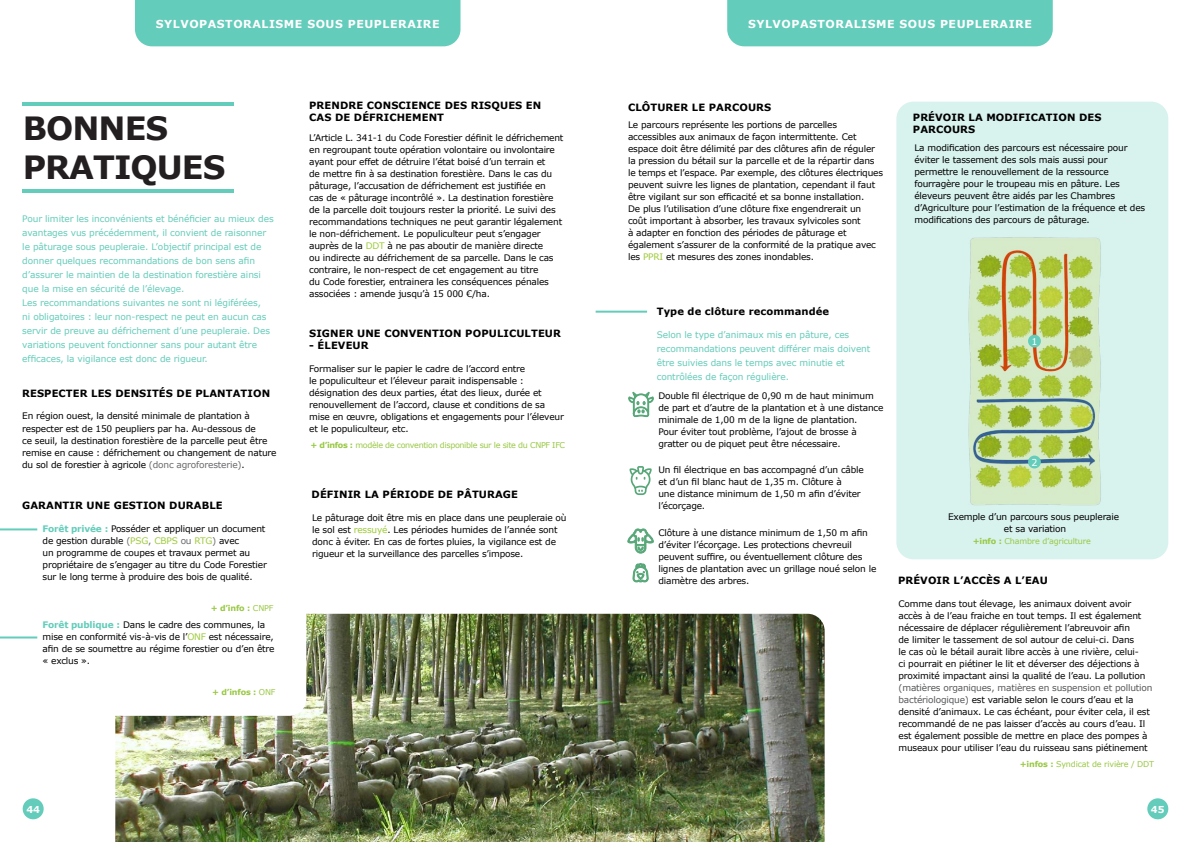
<style>
.page{position:relative;width:1191px;height:842px;background:#fff}
.page>*{position:absolute;margin:0;border:0;box-sizing:border-box;transform-origin:0 0}
.t1{font:700 32px/38.4px "Verdana";letter-spacing:-.03em;color:#231f20}
.t2{font:700 11px "Verdana";letter-spacing:.05em;color:#fff}
.t3{font:700 10px/12px "Verdana";letter-spacing:.01em;color:#000001}
.t4{font:700 9.6px "Verdana";color:#fff}
.t5{font:9.5px "Verdana";color:#fff}
.t6{font:9px/12px "Verdana";letter-spacing:-.02em;color:#000001}
.t7{font:9px/14px "Verdana";letter-spacing:-.01em;color:#63ccba}
.t8{font:8px "Verdana";letter-spacing:-.04em;color:#99c844}
.t9{font:8px "Verdana";letter-spacing:-.02em;color:#99c844}
.t10{font:700 8px "Verdana";letter-spacing:-.02em;color:#99c844}
.s1{color:#69696c}
.s2{font-weight:700;color:#63ccba}
.s3{color:#9ecb3a}
.s4{font-weight:400}
.s5{font-weight:700}
.s6{color:#57585a}
</style>
<div class="page">
<img style="left:115px;top:614px;width:709px;height:228px">
<div style="left:896px;top:102px;width:272px;height:457px;background:#d8f2ed;border-radius:17px"></div>
<svg style="left:0;top:528px;width:306px;height:188px"></svg>
<svg style="left:627px;top:528px;width:27px;height:26px"></svg>
<svg style="left:632px;top:563px;width:16px;height:19px"></svg>
<hr style="left:0;top:528px;width:37px;height:2px;background:#63ccba">
<hr style="left:0;top:636px;width:37px;height:2px;background:#63ccba">
<svg style="left:629px;top:466px;width:23px;height:29px"></svg>
<svg style="left:628px;top:392px;width:26px;height:25px"></svg>
<hr style="left:595px;top:311px;width:52px;height:2px;background:#63ccba">
<div style="left:135px;top:0;width:325px;height:46px;background:#63ccba"></div>
<div style="left:727px;top:0;width:325px;height:46px;background:#63ccba"></div>
<div style="left:23px;top:798px;width:21px;height:21px;background:#63ccba;border-radius:50%"></div>
<div style="left:1147px;top:798px;width:21px;height:21px;background:#63ccba;border-radius:50%"></div>
<hr style="left:23px;top:102px;width:211px;height:3px;background:#63ccba">
<hr style="left:23px;top:189px;width:211px;height:4px;background:#63ccba">
<img style="left:968px;top:237px;width:133px;height:269px">
<div style="left:1028px;top:335px;width:13px;height:12px;background:#63ccba;border-radius:50%"></div>
<div style="left:1028px;top:456px;width:13px;height:12px;background:#63ccba;border-radius:50%"></div>
<p class="t2" style="left:156px;top:17px;width:285px">SYLVOPASTORALISME SOUS PEUPLERAIRE</p>
<p class="t2" style="left:748px;top:17px;width:285px">SYLVOPASTORALISME SOUS PEUPLERAIRE</p>
<h1 class="t1" style="left:23px;top:110px;width:204px">BONNES<br>PRATIQUES</h1>
<p class="t7" style="left:22px;top:212px;width:253px">Pour limiter les inconvénients et bénéficier au mieux des avantages vus précédemment, il convient de raisonner le pâturage sous peupleraie. L’objectif principal est de donner quelques recommandations de bon sens afin d’assurer le maintien de la destination forestière ainsi que la mise en sécurité de l’élevage.<br>Les recommandations suivantes ne sont ni légiférées,<br>ni obligatoires : leur non-respect ne peut en aucun cas servir de preuve au défrichement d’une peupleraie. Des variations peuvent fonctionner sans pour autant être efficaces, la vigilance est donc de rigueur.</p>
<p class="t3" style="left:22px;top:387px;width:249px">RESPECTER LES DENSITÉS DE PLANTATION</p>
<p class="t6" style="left:22px;top:410px;width:256px">En région ouest, la densité minimale de plantation à respecter est de 150 peupliers par ha. Au-dessous de<br>ce seuil, la destination forestière de la parcelle peut être remise en cause : défrichement ou changement de nature du sol de forestier à agricole <span class="s1">(donc agroforesterie)</span>.</p>
<p class="t3" style="left:22px;top:500px;width:202px">GARANTIR UNE GESTION DURABLE</p>
<p class="t6" style="left:43px;top:523px;width:226px"><span class="s2">Forêt privée :</span> Posséder et appliquer un document de gestion durable <span class="s1">(</span><span class="s3">PSG</span><span class="s1">,</span> <span class="s3">CBPS</span> <span class="s1">ou</span> <span class="s3">RTG</span><span class="s1">)</span> avec<br>un programme de coupes et travaux permet au propriétaire de s’engager au titre du Code Forestier sur le long terme à produire des bois de qualité.</p>
<p class="t6" style="left:43px;top:619px;width:233px"><span class="s2">Forêt publique :</span> Dans le cadre des communes, la mise en conformité vis-à-vis de l’<span class="s3">ONF</span> est nécessaire, afin de se soumettre au régime forestier ou d’en être « exclus ».</p>
<p class="t10" style="left:211px;top:603px;width:64px">+ d’info : <span class="s4">CNPF</span></p>
<p class="t10" style="left:212px;top:686px;width:65px">+ d’infos : <span class="s4">ONF</span></p>
<p class="t3" style="left:309px;top:100px;width:234px">PRENDRE CONSCIENCE DES RISQUES EN<br>CAS DE DÉFRICHEMENT</p>
<p class="t6" style="left:309px;top:131px;width:256px">L’Article L. 341-1 du Code Forestier définit le défrichement en regroupant toute opération volontaire ou involontaire ayant pour effet de détruire l’état boisé d’un terrain et<br>de mettre fin à sa destination forestière. Dans le cas du pâturage, l’accusation de défrichement est justifiée en<br>cas de « pâturage incontrôlé ». La destination forestière de la parcelle doit toujours rester la priorité. Le suivi des recommandations techniques ne peut garantir légalement le non-défrichement. Le populiculteur peut s’engager auprès de la <span class="s3">DDT</span> à ne pas aboutir de manière directe<br>ou indirecte au défrichement de sa parcelle. Dans le cas contraire, le non-respect de cet engagement au titre<br>du Code forestier, entrainera les conséquences pénales associées : amende jusqu’à 15 000 €/ha.</p>
<p class="t3" style="left:309px;top:327px;width:253px">SIGNER UNE CONVENTION POPULICULTEUR</p>
<p class="t3" style="left:309px;top:339px;width:61px">- ÉLEVEUR</p>
<p class="t6" style="left:309px;top:362px;width:256px">Formaliser sur le papier le cadre de l’accord entre<br>le populiculteur et l’éleveur parait indispensable : désignation des deux parties, état des lieux, durée et renouvellement de l’accord, clause et conditions de sa mise en œuvre, obligations et engagements pour l’éleveur et le populiculteur, etc.</p>
<p class="t8" style="left:310px;top:440px;width:256px"><span class="s5">+ d’infos :</span> modèle de convention disponible sur le site du CNPF IFC</p>
<p class="t3" style="left:312px;top:488px;width:208px">DÉFINIR LA PÉRIODE DE PÂTURAGE</p>
<p class="t6" style="left:312px;top:512px;width:256px">Le pâturage doit être mis en place dans une peupleraie où le sol est <span class="s3">ressuyé</span>. Les périodes humides de l’année sont donc à éviter. En cas de fortes pluies, la vigilance est de rigueur et la surveillance des parcelles s’impose.</p>
<p class="t3" style="left:628px;top:102px;width:145px">CLÔTURER LE PARCOURS</p>
<p class="t6" style="left:628px;top:119px;width:256px">Le parcours représente les portions de parcelles accessibles aux animaux de façon intermittente. Cet espace doit être délimité par des clôtures afin de réguler la pression du bétail sur la parcelle et de la répartir dans le temps et l’espace. Par exemple, des clôtures électriques peuvent suivre les lignes de plantation, cependant il faut être vigilant sur son efficacité et sa bonne installation.<br>De plus l’utilisation d’une clôture fixe engendrerait un<br>coût important à absorber, les travaux sylvicoles sont<br>à adapter en fonction des périodes de pâturage et également s’assurer de la conformité de la pratique avec les <span class="s3">PPRI</span> et mesures des zones inondables.</p>
<p class="t3" style="left:913px;top:112px;width:190px">PRÉVOIR LA MODIFICATION DES<br>PARCOURS</p>
<p class="t6" style="left:914px;top:142px;width:232px">La modification des parcours est nécessaire pour éviter le tassement des sols mais aussi pour permettre le renouvellement de la ressource fourragère pour le troupeau mis en pâture. Les éleveurs peuvent être aidés par les Chambres d’Agriculture pour l’estimation de la fréquence et des modifications des parcours de pâturage.</p>
<p class="t3" style="left:656px;top:306px;width:174px">Type de clôture recommandée</p>
<p class="t7" style="left:656px;top:328px;width:215px">Selon le type d’animaux mis en pâture, ces recommandations peuvent différer mais doivent être suivies dans le temps avec minutie et contrôlées de façon régulière.</p>
<p class="t6" style="left:658px;top:390px;width:226px">Double fil électrique de 0,90 m de haut minimum de part et d’autre de la plantation et à une distance minimale de 1,00 m de la ligne de plantation.<br>Pour éviter tout problème, l’ajout de brosse à gratter ou de piquet peut être nécessaire.</p>
<p class="t6" style="left:658px;top:464px;width:207px">Un fil électrique en bas accompagné d’un câble et d’un fil blanc haut de 1,35 m. Clôture à<br>une distance minimum de 1,50 m afin d’éviter l’écorçage.</p>
<p class="t6" style="left:658px;top:527px;width:219px">Clôture à une distance minimum de 1,50 m afin d’éviter l’écorçage. Les protections chevreuil peuvent suffire, ou éventuellement clôture des lignes de plantation avec un grillage noué selon le diamètre des arbres.</p>
<p class="t5" style="left:1031px;top:335px;width:8px">1</p>
<p class="t5" style="left:1031px;top:456px;width:8px">2</p>
<p class="t6" style="left:948px;top:511px;width:172px;text-align:center">Exemple d’un parcours sous peupleraie et sa variation</p>
<p class="t9" style="left:972px;top:536px;width:120px"><span class="s5">+info :</span> Chambre d’agriculture</p>
<p class="t3" style="left:898px;top:574px;width:151px">PRÉVOIR L’ACCÈS A L’EAU</p>
<p class="t6" style="left:898px;top:597px;width:248px">Comme dans tout élevage, les animaux doivent avoir accès à de l’eau fraiche en tout temps. Il est également nécessaire de déplacer régulièrement l’abreuvoir afin<br>de limiter le tassement de sol autour de celui-ci. Dans<br>le cas où le bétail aurait libre accès à une rivière, celui&shy;ci pourrait en piétiner le lit et déverser des déjections à proximité impactant ainsi la qualité de l’eau. La pollution</p>
<p class="t6" style="left:898px;top:681px;width:255px"><span class="s6">(matières organiques, matières en suspension et pollution bactériologique)</span> est variable selon le cours d’eau et la densité d’animaux. Le cas échéant, pour éviter cela, il est recommandé de ne pas laisser d’accès au cours d’eau. Il est également possible de mettre en place des pompes à museaux pour utiliser l’eau du ruisseau sans piétinement</p>
<p class="t9" style="left:1019px;top:759px;width:136px"><span class="s5">+infos :</span> Syndicat de rivière / DDT</p>
<p class="t4" style="left:26px;top:803px;width:15px">44</p>
<p class="t4" style="left:1151px;top:803px;width:15px">45</p>
</div>
